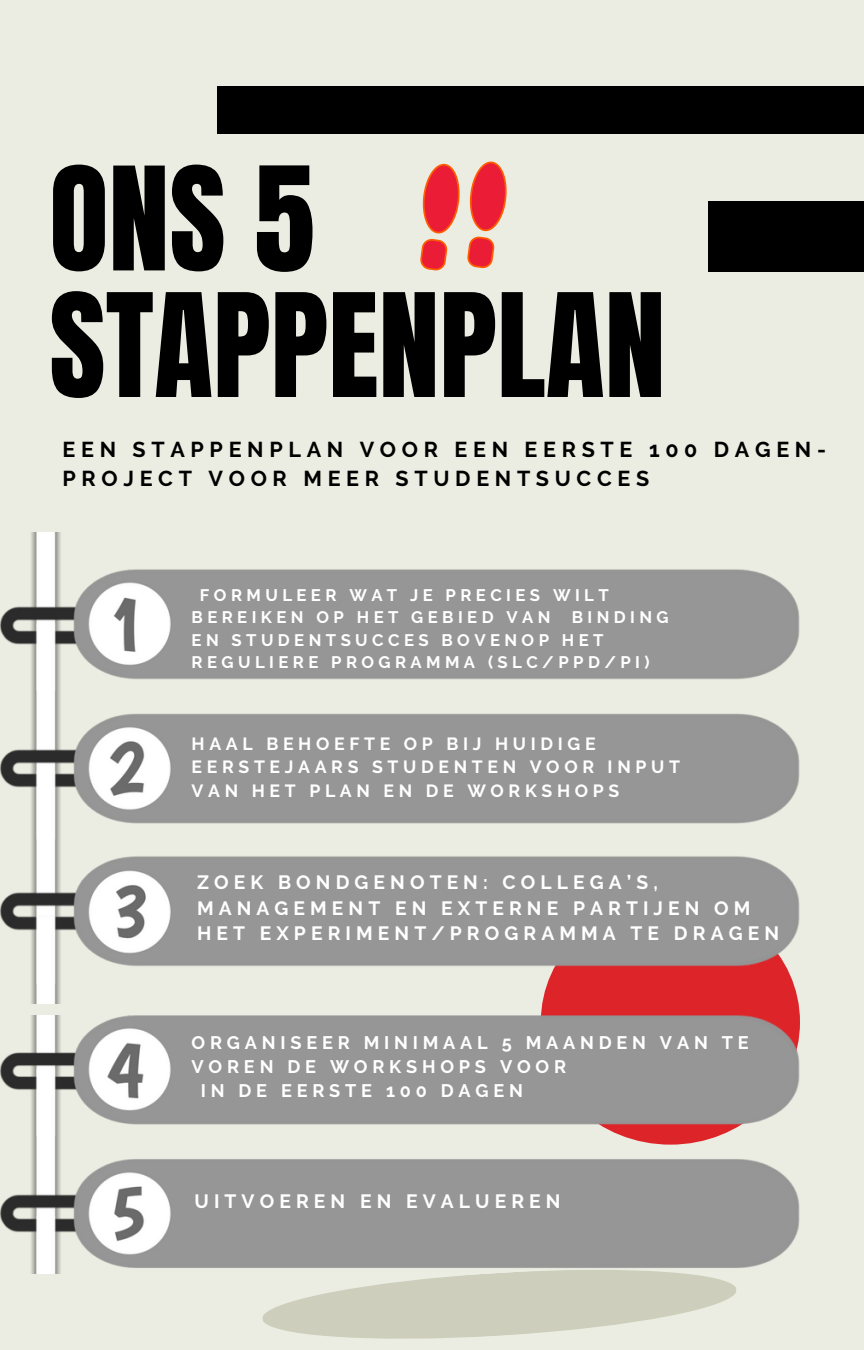
<style>
.page{position:relative;width:864px;height:1350px;background:#ecede2}
.page>*{position:absolute;margin:0;border:0;box-sizing:border-box;transform-origin:0 0}
.t1{font:122.17px/126.5px "Anton";color:#000}
.t2{font:700 21.6px/28.8px "Raleway";letter-spacing:.265em;color:#000}
.t3{font:700 19.35px/25.7px "Raleway";letter-spacing:.265em;color:#fff}
.t4{font:700 18.22px "Raleway";letter-spacing:.265em;color:#fff}
.t5{font:700 17.55px/23.6px "Raleway";letter-spacing:.265em;color:#fff}
.t6{font:700 16.65px/22.3px "Raleway";letter-spacing:.265em;color:#fff}
</style>
<div class="page">
<div style="left:217px;top:86px;width:647px;height:48px;background:#000"></div>
<svg style="left:262px;top:1274px;width:474px;height:65px"></svg>
<div style="left:541px;top:899px;width:259px;height:246px;background:#dd2429;border-radius:50%"></div>
<div style="left:708px;top:202px;width:156px;height:70px;background:#000"></div>
<img style="left:0;top:532px;width:800px;height:471px">
<img style="left:0;top:1016px;width:800px;height:258px">
<svg style="left:420px;top:161px;width:87px;height:110px"></svg>
<p class="t1" style="left:49px;top:158px;width:618px">ONS 5<br>STAPPENPLAN</p>
<p class="t2" style="left:63px;top:435px;width:765px">EEN STAPPENPLAN VOOR EEN EERSTE 100 DAGEN-<br>PROJECT VOOR MEER STUDENTSUCCES</p>
<p class="t6" style="left:192px;top:584px;width:419px;text-indent:8px">FORMULEER WAT JE PRECIES WILT<br>BEREIKEN OP HET GEBIED VAN</p>
<p class="t6" style="left:192px;top:606px;width:479px;text-indent:380px">BINDING<br>EN STUDENTSUCCES BOVENOP HET<br>REGULIERE PROGRAMMA (SLC/PPD/PI)</p>
<p class="t5" style="left:192px;top:732px;width:490px">HAAL BEHOEFTE OP BIJ HUIDIGE<br>EERSTEJAARS STUDENTEN VOOR INPUT<br>VAN HET PLAN EN DE WORKSHOPS</p>
<p class="t3" style="left:197px;top:869px;width:584px">ZOEK BONDGENOTEN: COLLEGA’S,<br>MANAGEMENT EN EXTERNE PARTIJEN OM<br>HET EXPERIMENT/PROGRAMMA TE DRAGEN</p>
<p class="t4" style="left:192px;top:1032px;width:559px">ORGANISEER MINIMAAL 5 MAANDEN VAN TE</p>
<p class="t4" style="left:192px;top:1056px;width:376px">VOREN DE WORKSHOPS VOOR</p>
<p class="t4" style="left:201px;top:1080px;width:324px">IN DE EERSTE 100 DAGEN</p>
<p class="t3" style="left:195px;top:1188px;width:368px">UITVOEREN EN EVALUEREN</p>
</div>
